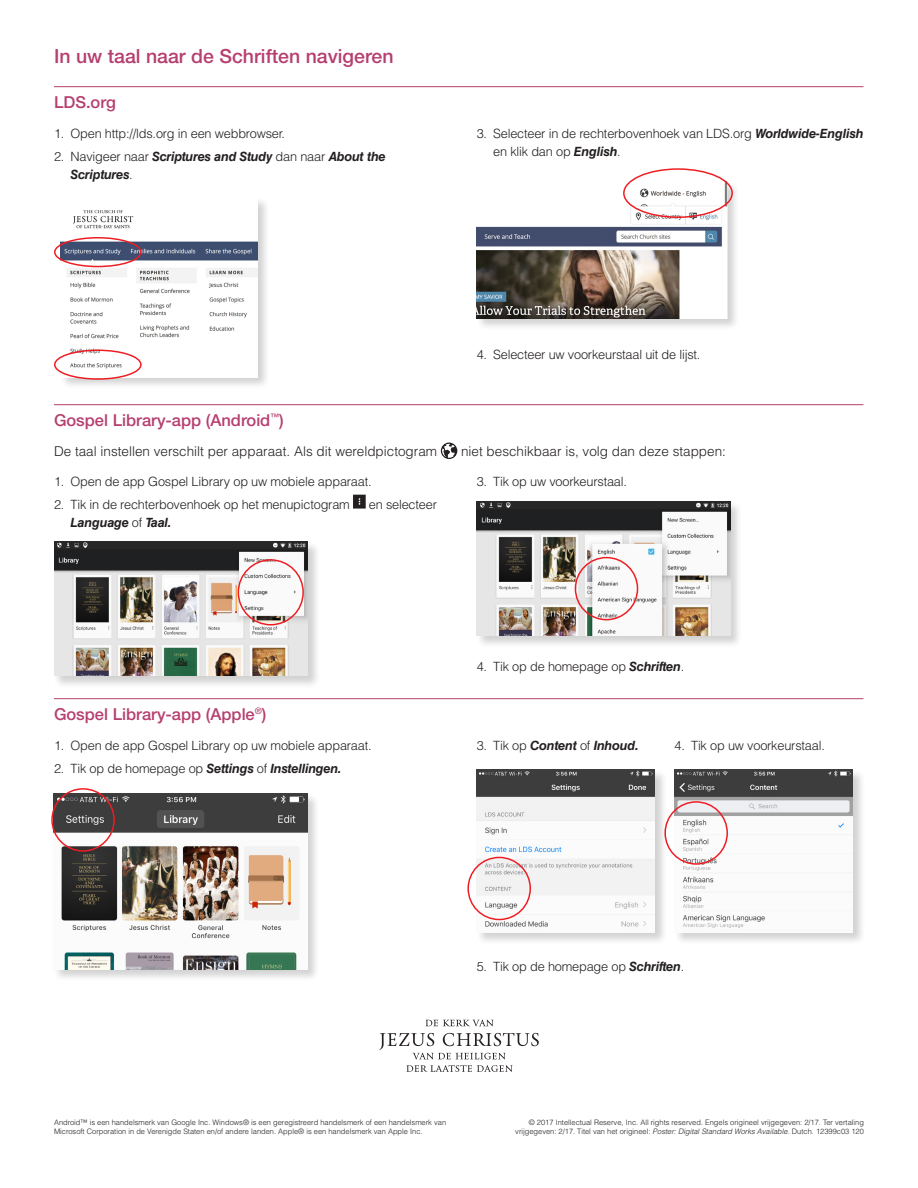
<style>
.page{position:relative;width:918px;height:1188px;background:#fff}
.page>*{position:absolute;margin:0;border:0;box-sizing:border-box;transform-origin:0 0}
.title_directions{font:500 19.5px "Helveticalds Lat";color:#b63f6f}
.para_directions{font:500 16.5px "Helveticalds Lat";color:#b63f6f}
.para_instruction{font:300 13.5px "Helveticalds Lat";color:#231f20}
.para_step{font:300 12.75px/18px "Helveticalds Lat";letter-spacing:-.015em;color:#231f20}
.para_step-2{font:italic 700 12.75px/18px "Helveticalds Lat";letter-spacing:-.015em;color:#231f20}
.para_stepSplit{font:italic 700 12.75px "Helveticalds Lat";letter-spacing:-.015em;color:#231f20}
.para_stepSplit-2{font:300 12.75px "Helveticalds Lat";letter-spacing:-.015em;color:#231f20}
.para_copyrightL{font:300 7.5px/9px "Helveticalds Lat";color:#231f20}
.para_copyright{font:300 7.5px/9px "Helveticalds Lat";color:#231f20;text-align:right}
.s1{font-weight:300;font-style:normal}
.s2{font-weight:700;font-style:italic}
.s3{font-style:italic}
</style>
<div class="page">
<hr style="left:54px;top:86px;width:809px;height:1px;background:#b63f6f">
<hr style="left:54px;top:404px;width:809px;height:1px;background:#b63f6f">
<svg style="left:441px;top:443px;width:16px;height:16px"></svg>
<svg style="left:353px;top:495px;width:13px;height:14px"></svg>
<hr style="left:54px;top:698px;width:809px;height:1px;background:#b63f6f">
<svg style="left:380px;top:1033px;width:159px;height:26px"></svg>
<svg style="left:406px;top:1065px;width:107px;height:7px"></svg>
<svg style="left:426px;top:1020px;width:67px;height:6px"></svg>
<div style="left:53px;top:793px;width:267px;height:189px;background:#231f20;opacity:.2"></div>
<img style="left:53px;top:793px;width:254px;height:177px">
<div style="left:51px;top:788px;width:64px;height:64px;border:2px solid #ee1d23;border-radius:50%"></div>
<div style="left:476px;top:769px;width:191px;height:176px;background:#231f20;opacity:.2"></div>
<img style="left:477px;top:770px;width:178px;height:163px">
<div style="left:467px;top:857px;width:64px;height:63px;border:2px solid #ee1d23;border-radius:50%"></div>
<div style="left:674px;top:769px;width:191px;height:177px;background:#231f20;opacity:.2"></div>
<img style="left:675px;top:770px;width:178px;height:163px">
<div style="left:664px;top:801px;width:64px;height:64px;border:2px solid #ee1d23;border-radius:50%"></div>
<div style="left:60px;top:197px;width:210px;height:193px;background:#231f20;opacity:.2"></div>
<img style="left:60px;top:197px;width:197px;height:180px">
<div style="left:54px;top:350px;width:88px;height:30px;border:2px solid #ee1d23;border-radius:50%"></div>
<div style="left:54px;top:237px;width:88px;height:30px;border:2px solid #ee1d23;border-radius:50%"></div>
<div style="left:476px;top:181px;width:264px;height:150px;background:#231f20;opacity:.2"></div>
<img style="left:477px;top:182px;width:250px;height:136px">
<div style="left:623px;top:168px;width:110px;height:50px;border:2px solid #ee1d23;border-radius:50%"></div>
<div style="left:476px;top:501px;width:267px;height:147px;background:#231f20;opacity:.2"></div>
<img style="left:477px;top:501px;width:253px;height:135px">
<div style="left:575px;top:557px;width:63px;height:63px;border:2px solid #ee1d23;border-radius:50%"></div>
<div style="left:53px;top:541px;width:267px;height:147px;background:#231f20;opacity:.2"></div>
<img style="left:54px;top:542px;width:254px;height:134px">
<div style="left:238px;top:559px;width:66px;height:67px;border:2px solid #ee1d23;border-radius:50%"></div>
<p class="title_directions" style="left:54px;top:40px;width:341px">In uw taal naar de Schriften navigeren</p>
<p class="para_directions" style="left:54px;top:89px;width:64px">LDS.org</p>
<p class="para_step" style="left:54px;top:124px;width:233px">1. Open http://lds.org in een webbrowser.</p>
<p class="para_step-2" style="left:70px;top:147px;width:317px;text-indent:-16px"><span class="s1">2. Navigeer naar</span> Scriptures and Study <span class="s1">dan naar</span> About the<br>Scriptures<span class="s1">.</span></p>
<p class="para_step" style="left:493px;top:124px;width:372px;text-indent:-16px">3. Selecteer in de rechterbovenhoek van LDS.org <span class="s2">Worldwide-English </span>en klik dan op <span class="s2">English</span>.</p>
<p class="para_step" style="left:477px;top:345px;width:225px">4. Selecteer uw voorkeurstaal uit de lijst.</p>
<p class="para_directions" style="left:54px;top:407px;width:231px">Gospel Library-app (Android<sup>™</sup>)</p>
<p class="para_instruction" style="left:54px;top:441px;width:385px">De taal instellen verschilt per apparaat. Als dit wereldpictogram</p>
<p class="para_instruction" style="left:461px;top:441px;width:266px">niet beschikbaar is, volg dan deze stappen:</p>
<p class="para_step" style="left:54px;top:472px;width:319px">1. Open de app Gospel Library op uw mobiele apparaat.</p>
<p class="para_step" style="left:54px;top:495px;width:297px">2. Tik in de rechterbovenhoek op het menupictogram</p>
<p class="para_step" style="left:369px;top:495px;width:70px">en selecteer</p>
<p class="para_step-2" style="left:70px;top:513px;width:103px">Language <span class="s1">of</span> Taal.</p>
<p class="para_step" style="left:477px;top:472px;width:152px">3. Tik op uw voorkeurstaal.</p>
<p class="para_directions" style="left:54px;top:701px;width:214px">Gospel Library-app (Apple<sup>®</sup>)</p>
<p class="para_step" style="left:54px;top:736px;width:319px">1. Open de app Gospel Library op uw mobiele apparaat.</p>
<p class="para_step" style="left:54px;top:759px;width:289px">2. Tik op de homepage op <span class="s2">Settings</span> of <span class="s2">Instellingen.</span></p>
<p class="para_step" style="left:477px;top:657px;width:209px">4. Tik op de homepage op <span class="s2">Schriften</span>.</p>
<p class="para_stepSplit" style="left:477px;top:735px;width:163px"><span class="s1">3. Tik op</span> Content <span class="s1">of</span> Inhoud.</p>
<p class="para_stepSplit-2" style="left:675px;top:736px;width:152px">4. Tik op uw voorkeurstaal.</p>
<p class="para_step" style="left:477px;top:957px;width:209px">5. Tik op de homepage op <span class="s2">Schriften</span>.</p>
<p class="para_copyrightL" style="left:54px;top:1118px;width:394px">Android™ is een handelsmerk van Google Inc. Windows® is een geregistreerd handelsmerk of een handelsmerk van<br>Microsoft Corporation in de Verenigde Staten en/of andere landen. Apple® is een handelsmerk van Apple Inc.</p>
<p class="para_copyright" style="left:515px;top:1118px;width:350px">© 2017 Intellectual Reserve, Inc. All rights reserved. Engels origineel vrijgegeven: 2/17. Ter vertaling vrijgegeven: 2/17. Titel van het origineel: <span class="s3">Poster: Digital Standard Works Available.</span> Dutch. 12399c03 120</p>
</div>
